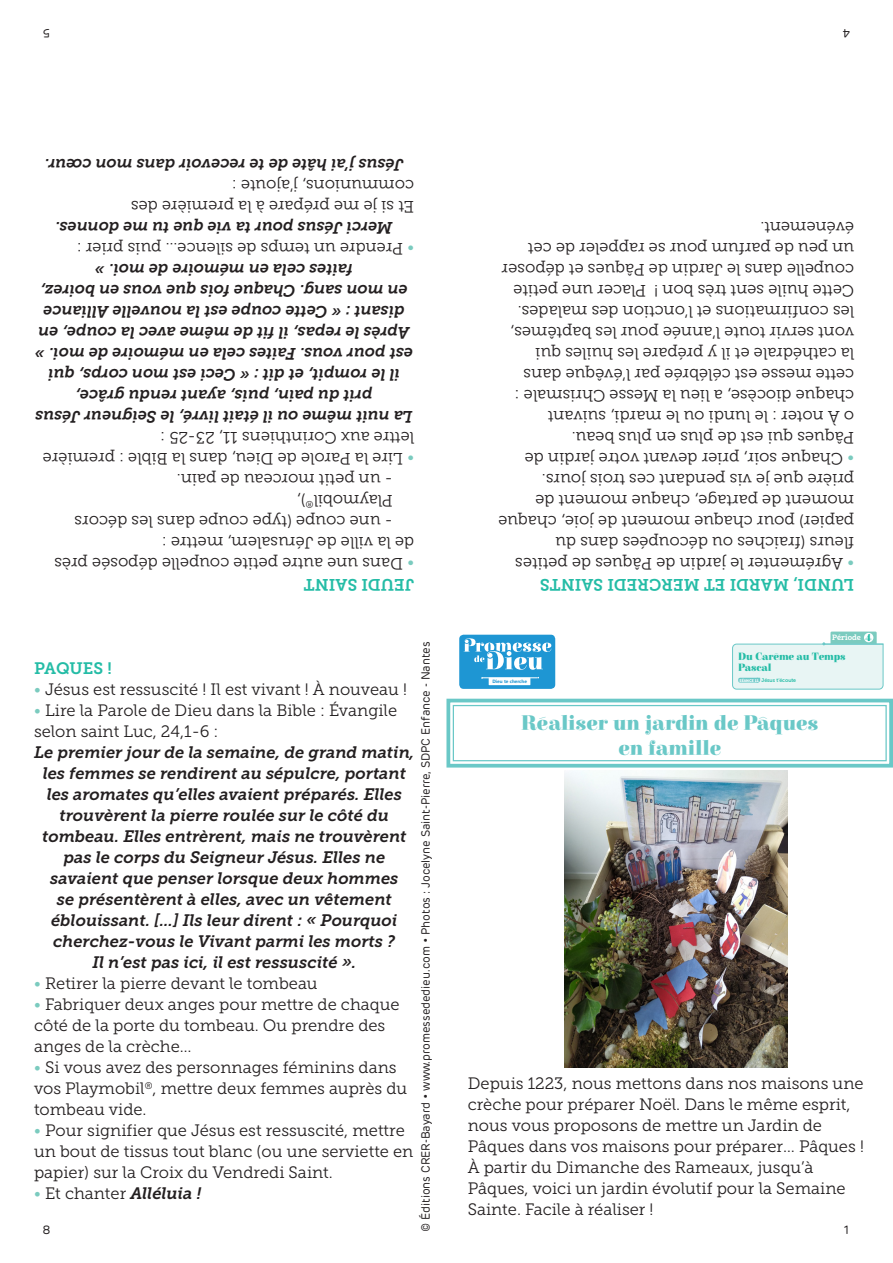
<style>
.page{position:relative;width:893px;height:1263px;background:#fff}
.page>*{position:absolute;margin:0;border:0;box-sizing:border-box;transform-origin:0 0}
.P01_Titre{font:900 21px/25.2px "Elsie";color:#6ac8c7;text-align:center}
.P02_Txt_courant{font:16.5px/21px "Museo Slab 300";color:#231f20}
.P02_Txt_courant-2{font:italic 16.5px/21px "Museo Slab 700";color:#231f20;text-align:center}
.P02_Titre_03{font:16.5px/21px "Museo Slab 300";color:#231f20}
.P02_Txt_courant-3{font:16.5px "Museo Slab 700";color:#24bca6}
.PÉRIODE_Titre{font:12px "Rubrik";letter-spacing:-.01em;color:#231f20;scale:.96 1}
.PÉRIODE_Titre-2{font:12px "Rubrik";letter-spacing:-.01em;color:#231f20}
.t1{font:900 10.5px/12px "Elsie";letter-spacing:-.015em;color:#24bca6}
.t2{font:7.35px "Cabrito Nor Bol";color:#fff}
.t3{font:5.25px "Museo Sans Rounded 700";letter-spacing:.005em;color:#24bca6}
.t4{font:700 4.8px "Gadugi";color:#1e96d3}
.s1{color:#7bcbbf}
.s2{font-family:"Museo Slab 700";font-style:italic}
.s3{font-family:"Museo Sans Rounded 900";font-size:3.9px;color:#fff}
</style>
<div class="page">
<svg style="left:446px;top:698px;width:447px;height:70px"></svg>
<div style="left:453px;top:705px;width:434px;height:56px;border:1px solid #6ac8c7"></div>
<div style="left:459px;top:635px;width:96px;height:54px;background:#1e96d3;border-radius:4px"></div>
<svg style="left:464px;top:638px;width:87px;height:32px"></svg>
<div style="left:489px;top:678px;width:41px;height:7px;background:#fff"></div>
<hr style="left:482px;top:677px;width:55px;height:1px;background:#fff">
<svg style="left:732px;top:631px;width:151px;height:59px"></svg>
<div style="left:864px;top:633px;width:9px;height:9px;background:#fff;border-radius:50%"></div>
<img style="left:565px;top:770px;width:223px;height:298px">
<p class="PÉRIODE_Titre-2" style="left:50px;top:41px;width:9px;rotate:-180deg">5</p>
<p class="PÉRIODE_Titre-2" style="left:850px;top:41px;width:9px;rotate:-180deg">4</p>
<p class="P02_Txt_courant-2" style="left:403px;top:175px;width:361px;rotate:-180deg">Jésus j’ai hâte de te recevoir dans mon cœur.</p>
<p class="P02_Txt_courant" style="left:414px;top:217px;width:285px;rotate:-180deg">Et si je me prépare à la première des communions, j’ajoute :</p>
<p class="P02_Txt_courant-2" style="left:393px;top:238px;width:339px;rotate:-180deg">Merci Jésus pour ta vie que tu me donnes.</p>
<p class="P02_Txt_courant" style="left:414px;top:259px;width:339px;rotate:-180deg"><span class="s1">•</span> Prendre un temps de silence… puis prier :</p>
<p class="P02_Txt_courant-2" style="left:413px;top:427px;width:379px;rotate:-180deg">La nuit même ou il était livré, le Seigneur Jésus prit du pain, puis, ayant rendu grâce,<br>il le rompit, et dit : « Ceci est mon corps, qui est pour vous. Faites cela en mémoire de moi. » Après le repas, il fit de même avec la coupe, en disant : « Cette coupe est la nouvelle Alliance en mon sang. Chaque fois que vous en boirez, faites cela en mémoire de moi. »</p>
<p class="P02_Txt_courant" style="left:414px;top:469px;width:373px;rotate:-180deg"><span class="s1">•</span> Lire la Parole de Dieu, dans la Bible : première lettre aux Corinthiens 11, 23-25 :</p>
<p class="P02_Txt_courant" style="left:393px;top:490px;width:217px;rotate:-180deg">- un petit morceau de pain.</p>
<p class="P02_Txt_courant" style="left:393px;top:532px;width:320px;rotate:-180deg">- une coupe (type coupe dans les décors<br>Playmobil<sup>®</sup>),</p>
<p class="P02_Txt_courant" style="left:414px;top:574px;width:361px;rotate:-180deg"><span class="s1">•</span> Dans une autre petite coupelle déposée près de la ville de Jérusalem, mettre :</p>
<p class="P02_Txt_courant-3" style="left:414px;top:594px;width:112px;rotate:-180deg">JEUDI SAINT</p>
<p class="PÉRIODE_Titre" style="left:419px;top:1232px;width:616px;rotate:-90deg">© Éditions CRER-Bayard • www.promessededieu.com • Photos : Jocelyne Saint-Pierre, SDPC Enfance - Nantes</p>
<p class="P02_Txt_courant-3" style="left:34px;top:659px;width:79px">PAQUES !</p>
<p class="P02_Txt_courant" style="left:34px;top:679px;width:374px"><span class="s1">•</span> Jésus est ressuscité ! Il est vivant ! À nouveau !</p>
<p class="P02_Txt_courant" style="left:34px;top:700px;width:365px"><span class="s1">•</span> Lire la Parole de Dieu dans la Bible : Évangile selon saint Luc, 24,1-6 :</p>
<p class="P02_Txt_courant-2" style="left:34px;top:742px;width:382px">Le premier jour de la semaine, de grand matin, les femmes se rendirent au sépulcre, portant les aromates qu’elles avaient préparés. Elles trouvèrent la pierre roulée sur le côté du tombeau. Elles entrèrent, mais ne trouvèrent pas le corps du Seigneur Jésus. Elles ne savaient que penser lorsque deux hommes<br>se présentèrent à elles, avec un vêtement éblouissant. [...] Ils leur dirent : « Pourquoi cherchez-vous le Vivant parmi les morts ?<br>Il n’est pas ici, il est ressuscité ».</p>
<p class="P02_Txt_courant" style="left:34px;top:973px;width:285px"><span class="s1">•</span> Retirer la pierre devant le tombeau</p>
<p class="P02_Txt_courant" style="left:34px;top:994px;width:367px"><span class="s1">•</span> Fabriquer deux anges pour mettre de chaque côté de la porte du tombeau. Ou prendre des anges de la crèche…</p>
<p class="P02_Txt_courant" style="left:34px;top:1057px;width:375px"><span class="s1">•</span> Si vous avez des personnages féminins dans vos Playmobil<sup>®</sup>, mettre deux femmes auprès du tombeau vide.</p>
<p class="P02_Txt_courant" style="left:34px;top:1120px;width:381px"><span class="s1">•</span> Pour signifier que Jésus est ressuscité, mettre un bout de tissus tout blanc (ou une serviette en papier) sur la Croix du Vendredi Saint.</p>
<p class="P02_Txt_courant" style="left:34px;top:1183px;width:169px"><span class="s1">•</span> Et chanter <span class="s2">Alléluia !</span></p>
<p class="PÉRIODE_Titre-2" style="left:42px;top:1222px;width:10px">8</p>
<p class="P02_Txt_courant" style="left:854px;top:427px;width:354px;rotate:-180deg">o À noter : le lundi ou le mardi, suivant chaque diocèse, a lieu la Messe Chrismale : cette messe est célébrée par l’évêque dans<br>la cathédrale et il y prépare les huiles qui vont servir toute l’année pour les baptêmes, les confirmations et l’onction des malades.<br>Cette huile sent très bon ! Placer une petite coupelle dans le Jardin de Pâques et déposer un peu de parfum pour se rappeler de cet événement.</p>
<p class="P02_Txt_courant" style="left:854px;top:469px;width:331px;rotate:-180deg"><span class="s1">•</span> Chaque soir, prier devant votre jardin de<br>Pâques qui est de plus en plus beau.</p>
<p class="P02_Txt_courant" style="left:854px;top:574px;width:357px;rotate:-180deg"><span class="s1">•</span> Agrémenter le jardin de Pâques de petites fleurs (fraiches ou découpées dans du papier) pour chaque moment de joie, chaque moment de partage, chaque moment de prière que je vis pendant ces trois jours.</p>
<p class="P02_Txt_courant-3" style="left:854px;top:594px;width:316px;rotate:-180deg">LUNDI, MARDI ET MERCREDI SAINTS</p>
<p class="t4" style="left:492px;top:678px;width:36px">Dieu te cherche</p>
<p class="t2" style="left:832px;top:633px;width:41px">Période <sup>4</sup></p>
<p class="t1" style="left:738px;top:650px;width:109px">Du Carême au Temps<br>Pascal</p>
<p class="t3" style="left:740px;top:677px;width:58px"><span class="s3">SÉANCE 11</span> Jésus t’écoute</p>
<p class="P01_Titre" style="left:521px;top:711px;width:299px">Réaliser un jardin de Pâques en famille</p>
<p class="P02_Titre_03" style="left:468px;top:1073px;width:398px">Depuis 1223, nous mettons dans nos maisons une crèche pour préparer Noël. Dans le même esprit, nous vous proposons de mettre un Jardin de Pâques dans vos maisons pour préparer… Pâques !</p>
<p class="P02_Titre_03" style="left:468px;top:1157px;width:379px">À partir du Dimanche des Rameaux, jusqu’à<br>Pâques, voici un jardin évolutif pour la Semaine<br>Sainte. Facile à réaliser !</p>
<p class="PÉRIODE_Titre-2" style="left:844px;top:1222px;width:7px">1</p>
</div>
